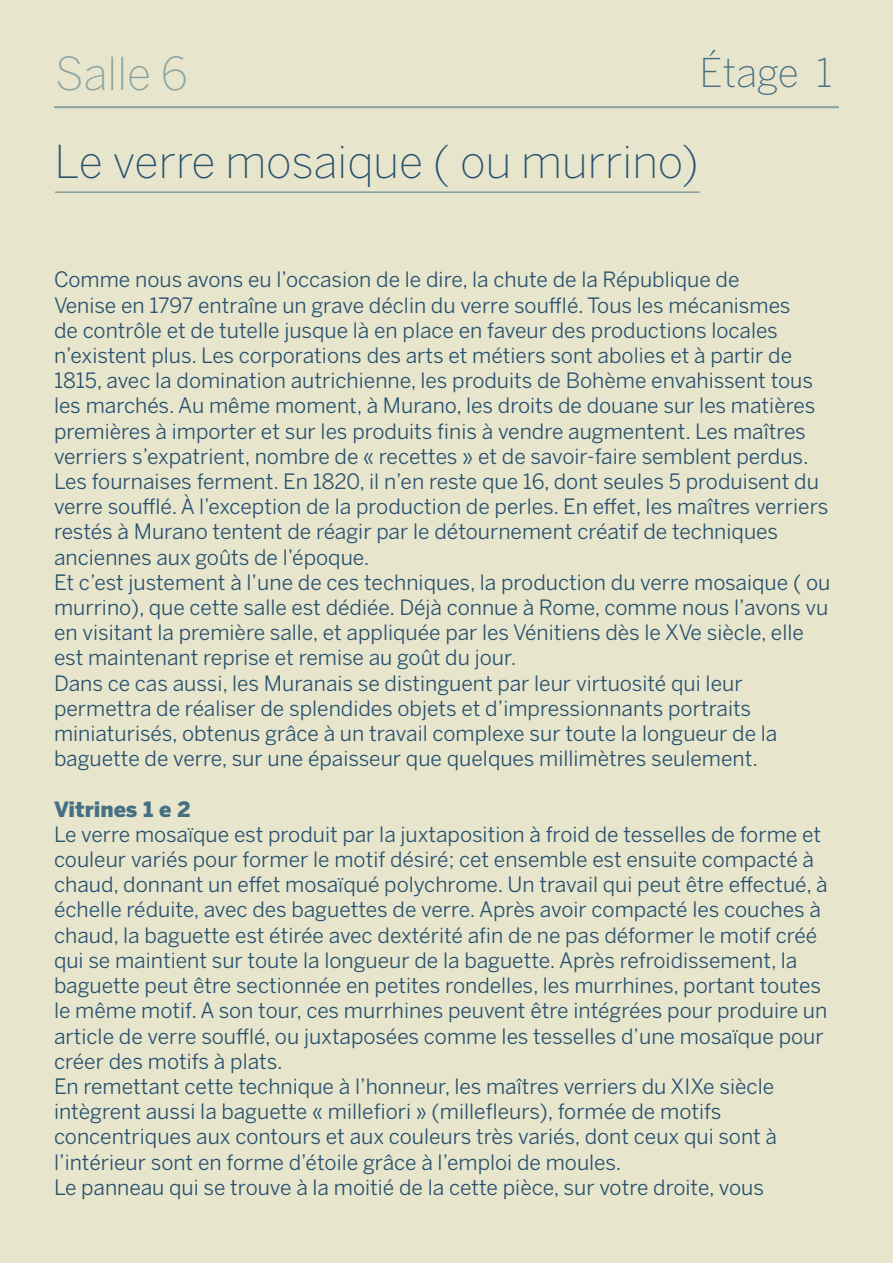
<style>
.page{position:relative;width:893px;height:1263px;background:#e7e5cb}
.page>*{position:absolute;margin:0;border:0;box-sizing:border-box;transform-origin:0 0}
.t1{font:200 45px "Benton Sans";color:#275170}
.t2{font:200 45px "Benton Sans";color:#8aa3a0}
.t3{font:200 39.45px "Benton Sans";letter-spacing:-.005em;color:#456f82}
.t4{font:21px/25.2px "Benton Sans";color:#275170}
.t5{font:900 21px "Benton Sans";color:#456f82}
</style>
<div class="page">
<hr style="left:55px;top:191px;width:644px;height:2px;background:#8aa3a0">
<hr style="left:54px;top:106px;width:785px;height:2px;background:#8aa3a0">
<p class="t2" style="left:55px;top:47px;width:134px">Salle 6</p>
<p class="t3" style="left:699px;top:49px;width:135px">Étage 1</p>
<p class="t1" style="left:55px;top:136px;width:646px">Le verre mosaique ( ou murrino)</p>
<p class="t4" style="left:54px;top:267px;width:776px">Comme nous avons eu l’occasion de le dire, la chute de la République de<br>Venise en 1797 entraîne un grave déclin du verre soufflé. Tous les mécanismes<br>de contrôle et de tutelle jusque là en place en faveur des productions locales n’existent plus. Les corporations des arts et métiers sont abolies et à partir de 1815, avec la domination autrichienne, les produits de Bohème envahissent tous les marchés. Au même moment, à Murano, les droits de douane sur les matières premières à importer et sur les produits finis à vendre augmentent. Les maîtres verriers s’expatrient, nombre de « recettes » et de savoir-faire semblent perdus.<br>Les fournaises ferment. En 1820, il n’en reste que 16, dont seules 5 produisent du verre soufflé. À l’exception de la production de perles. En effet, les maîtres verriers restés à Murano tentent de réagir par le détournement créatif de techniques anciennes aux goûts de l’époque.</p>
<p class="t4" style="left:54px;top:570px;width:778px">Et c’est justement à l’une de ces techniques, la production du verre mosaique ( ou murrino), que cette salle est dédiée. Déjà connue à Rome, comme nous l’avons vu en visitant la première salle, et appliquée par les Vénitiens dès le XVe siècle, elle est maintenant reprise et remise au goût du jour.</p>
<p class="t4" style="left:54px;top:670px;width:725px">Dans ce cas aussi, les Muranais se distinguent par leur virtuosité qui leur permettra de réaliser de splendides objets et d’impressionnants portraits miniaturisés, obtenus grâce à un travail complexe sur toute la longueur de la baguette de verre, sur une épaisseur que quelques millimètres seulement.</p>
<p class="t5" style="left:54px;top:796px;width:138px">Vitrines 1 e 2</p>
<p class="t4" style="left:54px;top:822px;width:775px">Le verre mosaïque est produit par la juxtaposition à froid de tesselles de forme et couleur variés pour former le motif désiré; cet ensemble est ensuite compacté à chaud, donnant un effet mosaïqué polychrome. Un travail qui peut être effectué, à échelle réduite, avec des baguettes de verre. Après avoir compacté les couches à chaud, la baguette est étirée avec dextérité afin de ne pas déformer le motif créé qui se maintient sur toute la longueur de la baguette. Après refroidissement, la baguette peut être sectionnée en petites rondelles, les murrhines, portant toutes le même motif. A son tour, ces murrhines peuvent être intégrées pour produire un article de verre soufflé, ou juxtaposées comme les tesselles d’une mosaïque pour créer des motifs à plats.</p>
<p class="t4" style="left:54px;top:1074px;width:725px">En remettant cette technique à l’honneur, les maîtres verriers du XIXe siècle intègrent aussi la baguette « millefiori » (millefleurs), formée de motifs concentriques aux contours et aux couleurs très variés, dont ceux qui sont à l’intérieur sont en forme d’étoile grâce à l’emploi de moules.</p>
<p class="t4" style="left:54px;top:1174px;width:711px">Le panneau qui se trouve à la moitié de la cette pièce, sur votre droite, vous</p>
</div>
